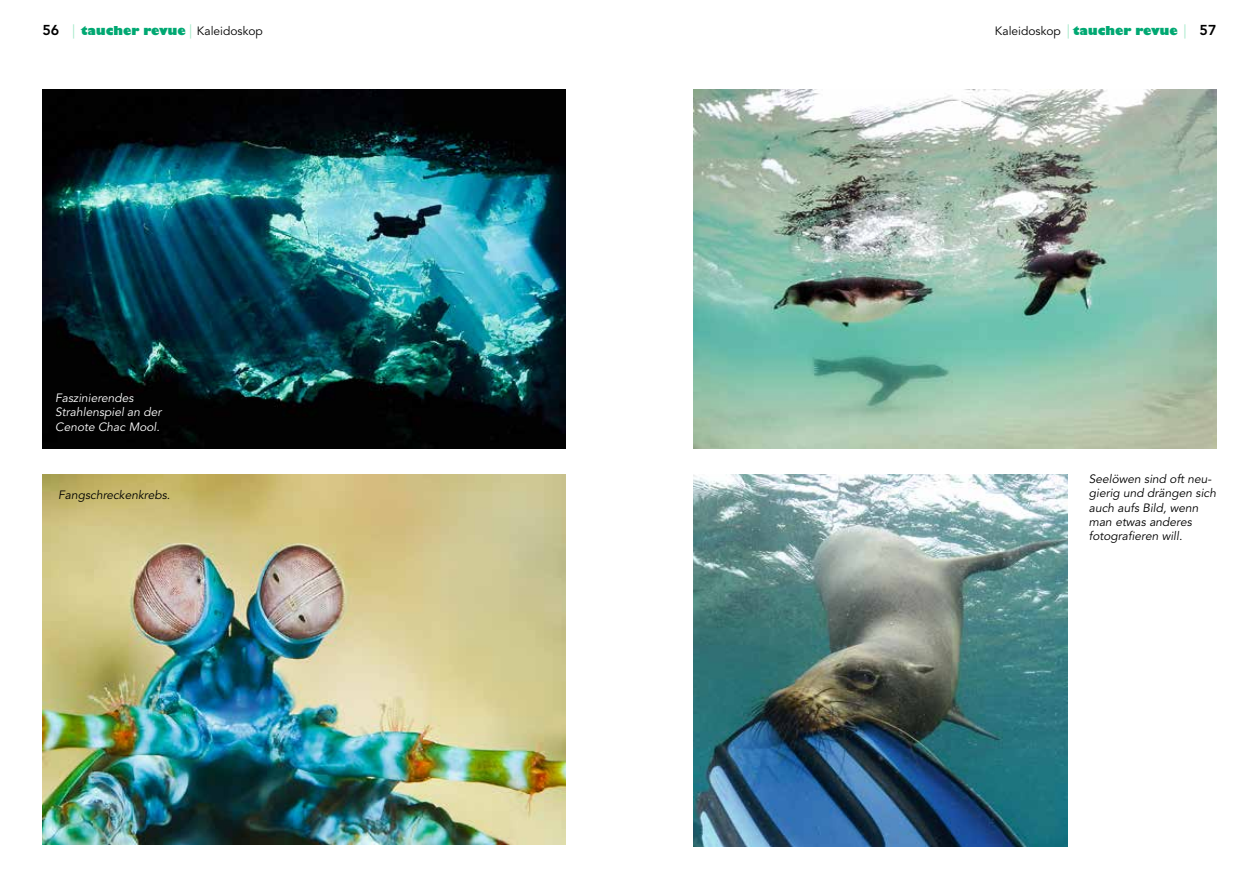
<style>
.page{position:relative;width:1259px;height:893px;background:#fff}
.page>*{position:absolute;margin:0;border:0;box-sizing:border-box;transform-origin:0 0}
.t1{font:italic 12px/14.2px "Avenir";color:#000}
.t2{font:800 12px "Gill Sans";color:#00a872}
.t3{font:italic 12px/14.2px "Avenir";color:#fff}
.s1{font-family:"Avenir";font-size:14.25px;color:#000}
.s2{font-family:"Avenir";font-weight:400;font-size:14.25px;color:#a3e8c8}
.s3{font-family:"Avenir";font-weight:400;color:#000}
</style>
<div class="page">
<img style="left:43px;top:89px;width:523px;height:360px">
<img style="left:43px;top:474px;width:523px;height:370px">
<img style="left:693px;top:474px;width:374px;height:372px">
<img style="left:693px;top:89px;width:523px;height:360px">
<p class="t2" style="left:43px;top:23px;width:222px"><span class="s1">56</span> <span class="s2">|</span> taucher revue <span class="s2">|</span> <span class="s3">Kaleidoskop</span></p>
<p class="t2" style="left:995px;top:23px;width:223px"><span class="s3">Kaleidoskop</span> <span class="s2">|</span> taucher revue <span class="s2">|</span> <span class="s1">57</span></p>
<p class="t3" style="left:55px;top:391px;width:108px">Faszinierendes<br>Strahlenspiel an der<br>Cenote Chac Mool.</p>
<p class="t1" style="left:58px;top:488px;width:113px">Fangschreckenkrebs.</p>
<p class="t1" style="left:1089px;top:472px;width:129px">Seelöwen sind oft neu&shy;gierig und drängen sich auch aufs Bild, wenn man etwas anderes fotografieren will.</p>
</div>
